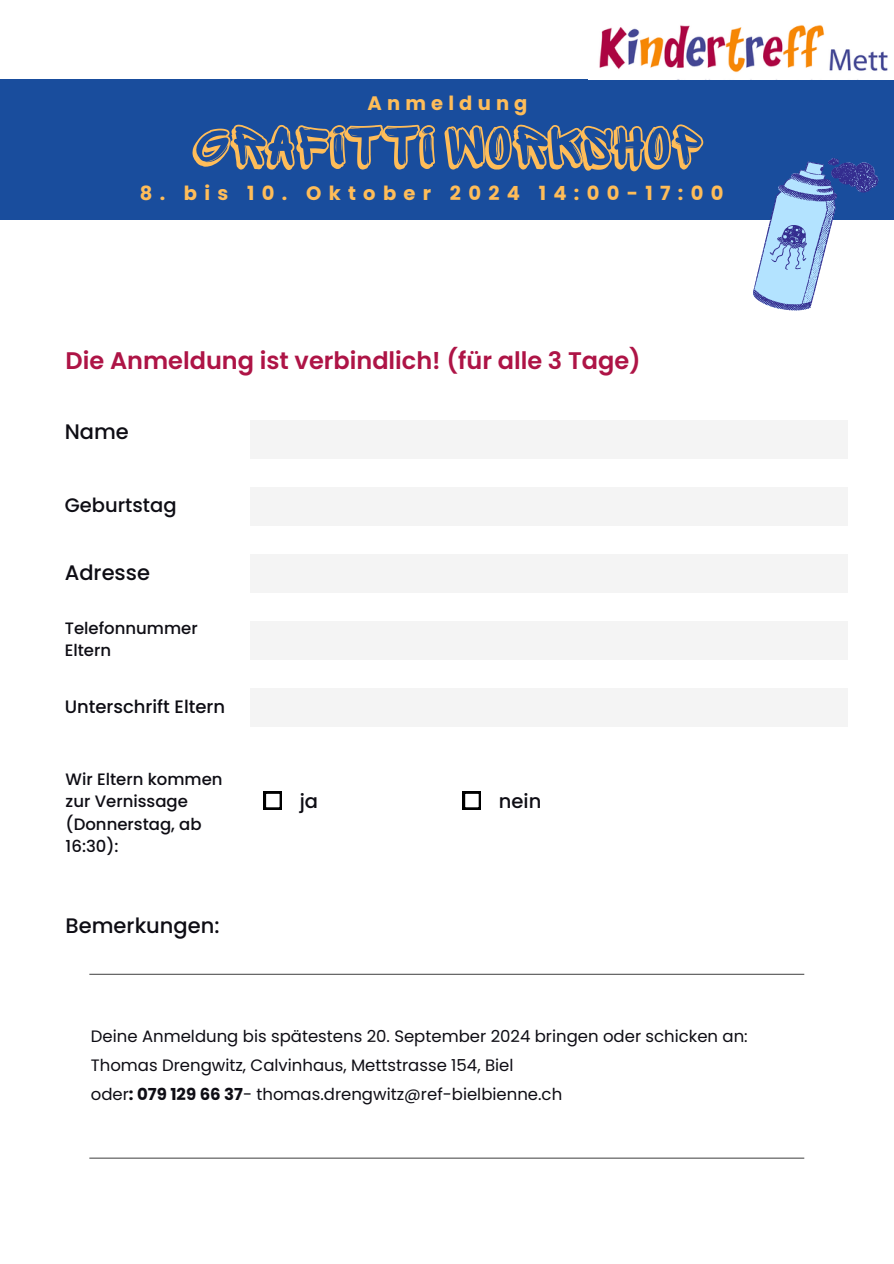
<style>
.page{position:relative;width:894px;height:1264px;background:#fff}
.page>*{position:absolute;margin:0;border:0;box-sizing:border-box;transform-origin:0 0}
.t1{font:57px "Sprite Graffiti Shadow";color:#ffbd59}
.t2{font:600 24px "Poppins";color:#ae1446}
.t3{font:500 21px "Poppins";color:#0e0d14}
.t4{font:700 19.5px "Poppins";letter-spacing:.375em;color:#ffbd59}
.t5{font:500 19.5px "Poppins";color:#0e0d14}
.t6{font:700 19.5px "Poppins";letter-spacing:.265em;color:#ffbd59}
.t7{font:500 18px "Poppins";color:#0e0d14}
.t8{font:16.5px "Poppins";color:#0e0d14}
.t9{font:500 16.5px/22.5px "Poppins";color:#0e0d14}
.s1{font-weight:700}
</style>
<div class="page">
<div style="left:0;top:79px;width:893px;height:140px;background:#194d9d"></div>
<div style="left:250px;top:420px;width:597px;height:38px;background:#f4f4f4"></div>
<div style="left:250px;top:487px;width:597px;height:38px;background:#f4f4f4"></div>
<div style="left:250px;top:554px;width:597px;height:38px;background:#f4f4f4"></div>
<div style="left:250px;top:621px;width:597px;height:38px;background:#f4f4f4"></div>
<div style="left:250px;top:688px;width:597px;height:38px;background:#f4f4f4"></div>
<svg style="left:264px;top:791px;width:18px;height:18px"></svg>
<svg style="left:463px;top:791px;width:18px;height:18px"></svg>
<hr style="left:89px;top:1157px;width:715px;height:1px;background:#545454">
<hr style="left:89px;top:973px;width:715px;height:1px;background:#545454">
<img style="left:599px;top:25px;width:289px;height:48px">
<svg style="left:740px;top:158px;width:150px;height:153px"></svg>
<p class="t6" style="left:367px;top:89px;width:161px">Anmeldung</p>
<h3 class="t1" style="left:193px;top:119px;width:508px">GRAFITTI WORKSHOP</h3>
<p class="t4" style="left:140px;top:180px;width:585px">8. bis 10. Oktober 2024 14:00-17:00</p>
<h1 class="t2" style="left:66px;top:344px;width:576px">Die Anmeldung ist verbindlich! (für alle 3 Tage)</h1>
<h3 class="t3" style="left:65px;top:417px;width:66px">Name</h3>
<p class="t5" style="left:65px;top:491px;width:113px">Geburtstag</p>
<h2 class="t3" style="left:65px;top:558px;width:87px">Adresse</h2>
<h3 class="t9" style="left:65px;top:616px;width:134px">Telefonnummer<br>Eltern</h3>
<h3 class="t7" style="left:65px;top:694px;width:162px">Unterschrift Eltern</h3>
<h3 class="t9" style="left:66px;top:767px;width:158px">Wir Eltern kommen zur Vernissage (Donnerstag, ab<br>16:30):</h3>
<h3 class="t3" style="left:66px;top:911px;width:155px">Bemerkungen:</h3>
<h3 class="t5" style="left:300px;top:787px;width:20px">ja</h3>
<h3 class="t5" style="left:499px;top:787px;width:44px">nein</h3>
<h4 class="t8" style="left:91px;top:1024px;width:658px">Deine Anmeldung bis spätestens 20. September 2024 bringen oder schicken an:</h4>
<h4 class="t8" style="left:91px;top:1053px;width:424px">Thomas Drengwitz, Calvinhaus, Mettstrasse 154, Biel</h4>
<h4 class="t8" style="left:91px;top:1083px;width:472px">oder<span class="s1">: 079 129 66 37</span>- thomas.drengwitz@ref-bielbienne.ch</h4>
</div>
